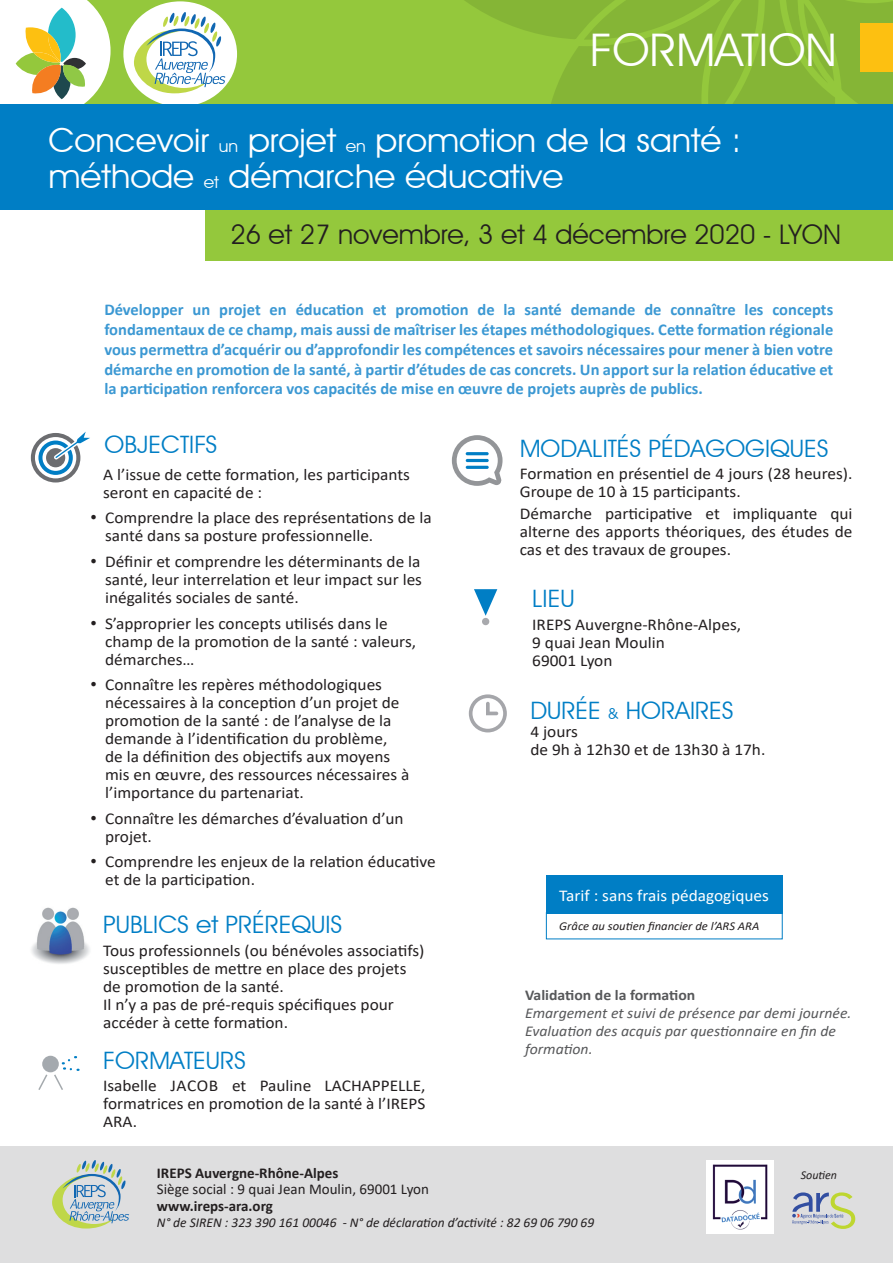
<style>
.page{position:relative;width:893px;height:1263px;background:#fff}
.page>*{position:absolute;margin:0;border:0;box-sizing:border-box;transform-origin:0 0}
.t1{font:45px "Avant Garde IT Cby BT";color:#fff;scale:1.05 1}
.t2{font:33px/36.3px "Avant Garde IT Cby BT";color:#fff;scale:1.05 1}
.t3{font:27px "Avant Garde IT Cby BT";color:#231f20}
.t4{font:24px "Avant Garde IT Cby BT";color:#007ec5;scale:1.05 1}
.t5{font:16.5px/18px "Calibri";color:#231f20;scale:1.05 1}
.t6{font:700 16.5px/19.8px "Calibri";color:#3b98d3;text-align:justify}
.t7{font:16.5px "Calibri";color:#fff;scale:1.05 1}
.t8{font:italic 15px/18px "Calibri";color:#57585a;scale:1.05 1}
.t9{font:700 15px "Calibri";color:#231f20}
.t10{font:15px "Calibri";color:#231f20}
.t11{font:700 15px "Calibri";color:#57585a;scale:1.05 1}
.t12{font:italic 13.5px "Calibri";color:#231f20}
.t13{font:italic 12px "Calibri";color:#231f20;scale:1.05 1}
.t14{font:italic 12px "Calibri";color:#231f20}
.s1{font-size:16.5px}
.s2{font-family:"Times New Roman";font-size:18px}
.s3{font-size:15px}
</style>
<div class="page">
<div style="left:69px;top:0;width:824px;height:124px;background:#94c83c"></div>
<svg style="left:0;top:0;width:111px;height:105px"></svg>
<svg style="left:410px;top:0;width:483px;height:105px"></svg>
<div style="left:123px;top:1px;width:114px;height:106px;background:#fff;border-radius:50%"></div>
<svg style="left:133px;top:12px;width:92px;height:81px"></svg>
<div style="left:0;top:1146px;width:893px;height:117px;background:#dededf"></div>
<img style="left:706px;top:1161px;width:68px;height:72px">
<svg style="left:792px;top:1192px;width:63px;height:37px"></svg>
<svg style="left:52px;top:1160px;width:77px;height:68px"></svg>
<div style="left:860px;top:23px;width:33px;height:49px;background:#fdc011"></div>
<svg style="left:38px;top:1056px;width:41px;height:34px"></svg>
<svg style="left:31px;top:432px;width:59px;height:50px"></svg>
<img style="left:31px;top:907px;width:59px;height:57px">
<svg style="left:452px;top:435px;width:51px;height:51px"></svg>
<hr style="left:466px;top:452px;width:23px;height:3px;background:#007ec5;border-radius:2px">
<hr style="left:466px;top:459px;width:23px;height:3px;background:#007ec5;border-radius:2px">
<hr style="left:466px;top:466px;width:23px;height:3px;background:#007ec5;border-radius:2px">
<svg style="left:469px;top:694px;width:38px;height:38px"></svg>
<svg style="left:474px;top:589px;width:23px;height:27px"></svg>
<div style="left:482px;top:618px;width:7px;height:7px;background:#a8a9ad;border-radius:50%"></div>
<div style="left:546px;top:876px;width:236px;height:38px;background:#007ec5"></div>
<div style="left:546px;top:912px;width:236px;height:27px;border:1px solid #007ec5"></div>
<div style="left:0;top:105px;width:893px;height:105px;background:#007ec5"></div>
<div style="left:206px;top:210px;width:687px;height:51px;background:#94c83c"></div>
<h1 class="t1" style="left:590px;top:22px;width:237px">FORMATION</h1>
<h2 class="t2" style="left:48px;top:122px;width:661px">Concevoir <span class="s1">un</span> projet <span class="s1">en</span> promotion de la santé : méthode <span class="s1">et</span> démarche éducative</h2>
<h3 class="t3" style="left:230px;top:218px;width:612px">26 et 27 novembre, 3 et 4 décembre 2020 - LYON</h3>
<p class="t6" style="left:104px;top:300px;width:730px">Développer un projet en éducation et promotion de la santé demande de connaître les concepts fondamentaux de ce champ, mais aussi de maîtriser les étapes méthodologiques. Cette formation régionale vous permettra d’acquérir ou d’approfondir les compétences et savoirs nécessaires pour mener à bien votre démarche en promotion de la santé, à partir d’études de cas concrets. Un apport sur la relation éducative et la participation renforcera vos capacités de mise en œuvre de projets auprès de publics.</p>
<h3 class="t4" style="left:105px;top:430px;width:109px">OBJECTIFS</h3>
<p class="t5" style="left:103px;top:465px;width:294px">A l’issue de cette formation, les participants seront en capacité de :</p>
<p class="t5" style="left:105px;top:509px;width:312px;text-indent:-15px"><span class="s2">•</span> Comprendre la place des représentations de la santé dans sa posture professionnelle.</p>
<p class="t5" style="left:105px;top:552px;width:303px;text-align:justify;text-indent:-15px"><span class="s2">•</span> Définir et comprendre les déterminants de la santé, leur interrelation et leur impact sur les inégalités sociales de santé.</p>
<p class="t5" style="left:105px;top:614px;width:298px;text-indent:-15px"><span class="s2">•</span> S’approprier les concepts utilisés dans le champ de la promotion de la santé : valeurs, démarches…</p>
<p class="t5" style="left:105px;top:675px;width:291px;text-indent:-15px"><span class="s2">•</span> Connaître les repères méthodologiques nécessaires à la conception d’un projet de promotion de la santé : de l’analyse de la demande à l’identification du problème,<br>de la définition des objectifs aux moyens mis en œuvre, des ressources nécessaires à l’importance du partenariat.</p>
<p class="t5" style="left:105px;top:809px;width:286px;text-indent:-15px"><span class="s2">•</span> Connaître les démarches d’évaluation d’un projet.</p>
<p class="t5" style="left:105px;top:852px;width:316px;text-indent:-15px"><span class="s2">•</span> Comprendre les enjeux de la relation éducative et de la participation.</p>
<h3 class="t4" style="left:103px;top:910px;width:229px">PUBLICS et PRÉREQUIS</h3>
<p class="t5" style="left:103px;top:941px;width:307px">Tous professionnels (ou bénévoles associatifs) susceptibles de mettre en place des projets de promotion de la santé.<br>Il n’y a pas de pré-requis spécifiques pour accéder à cette formation.</p>
<h3 class="t4" style="left:103px;top:1045px;width:137px">FORMATEURS</h3>
<p class="t5" style="left:103px;top:1076px;width:309px;text-align:justify">Isabelle JACOB et Pauline LACHAPPELLE, formatrices en promotion de la santé à l’IREPS ARA.</p>
<h3 class="t4" style="left:520px;top:434px;width:296px">MODALITÉS PÉDAGOGIQUES</h3>
<p class="t5" style="left:520px;top:464px;width:318px">Formation en présentiel de 4 jours (28 heures).<br>Groupe de 10 à 15 participants.</p>
<p class="t5" style="left:520px;top:505px;width:318px;text-align:justify">Démarche participative et impliquante qui alterne des apports théoriques, des études de cas et des travaux de groupes.</p>
<h3 class="t4" style="left:532px;top:584px;width:42px">LIEU</h3>
<p class="t5" style="left:532px;top:615px;width:200px">IREPS Auvergne-Rhône-Alpes,<br>9 quai Jean Moulin<br>69001 Lyon</p>
<h3 class="t4" style="left:530px;top:696px;width:195px">DURÉE <span class="s3">&amp;</span> HORAIRES</h3>
<p class="t5" style="left:530px;top:722px;width:225px">4 jours<br>de 9h à 12h30 et de 13h30 à 17h.</p>
<p class="t7" style="left:559px;top:884px;width:201px">Tarif : sans frais pédagogiques</p>
<p class="t13" style="left:559px;top:918px;width:192px">Grâce au soutien financier de l’ARS ARA</p>
<p class="t11" style="left:525px;top:984px;width:164px">Validation de la formation</p>
<p class="t8" style="left:525px;top:1003px;width:312px">Emargement et suivi de présence par demi journée.<br>Evaluation des acquis par questionnaire en fin de formation.</p>
<p class="t9" style="left:157px;top:1162px;width:183px">IREPS Auvergne-Rhône-Alpes</p>
<p class="t10" style="left:157px;top:1179px;width:274px">Siège social : 9 quai Jean Moulin, 69001 Lyon</p>
<p class="t9" style="left:157px;top:1195px;width:117px">www.ireps-ara.org</p>
<p class="t12" style="left:157px;top:1213px;width:439px">N° de SIREN : 323 390 161 00046 - N° de déclaration d’activité : 82 69 06 790 69</p>
<p class="t14" style="left:801px;top:1166px;width:38px">Soutien</p>
</div>
